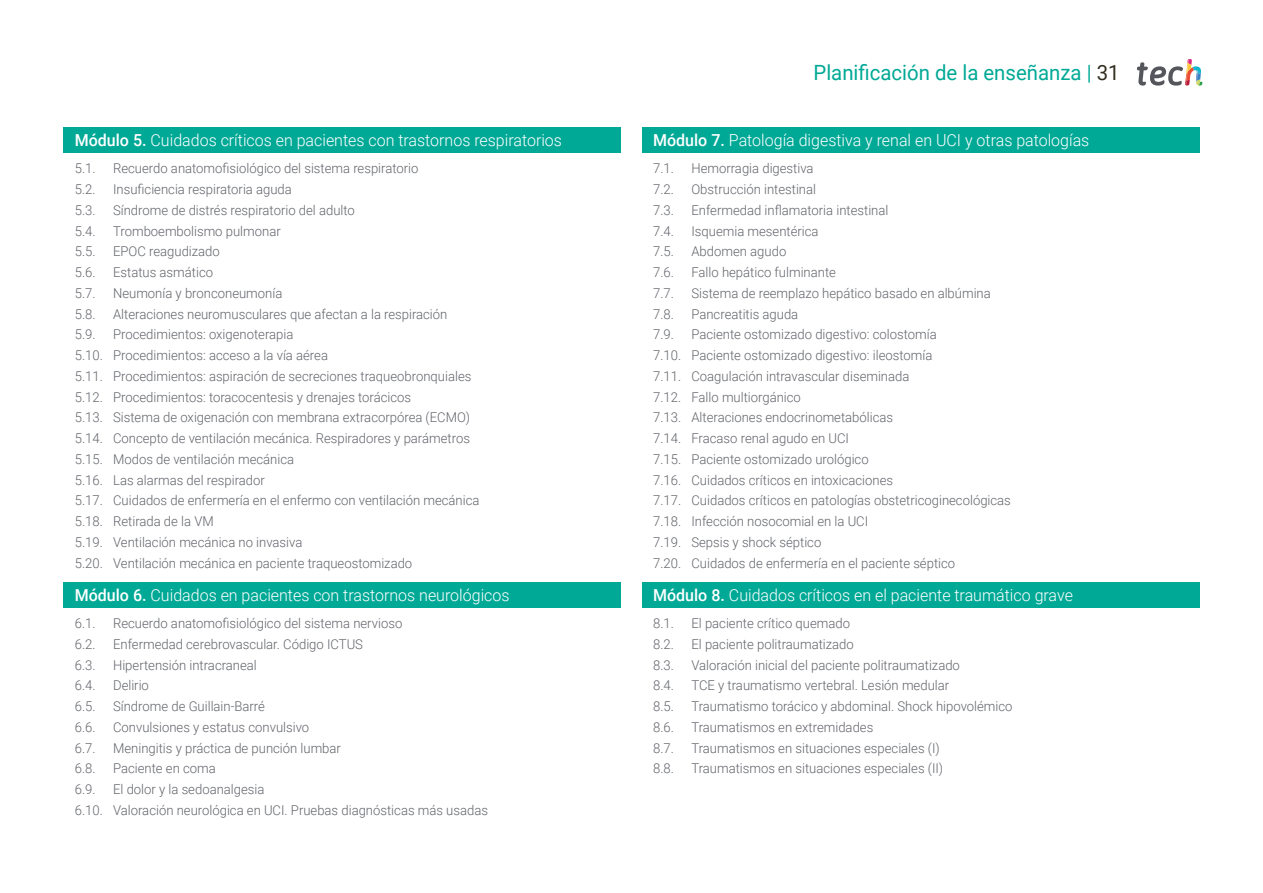
<style>
.page{position:relative;width:1263px;height:893px;background:#fff}
.page>*{position:absolute;margin:0;border:0;box-sizing:border-box;transform-origin:0 0}
.t1{font:21px "Roboto";color:#00a996}
.t2{font:300 16.5px "Roboto";color:#fff}
.t3{font:300 13.5px/20.7px "Roboto";color:#61646a}
.s1{font-weight:500}
.s2{color:#312e20}
</style>
<div class="page">
<div style="left:64px;top:128px;width:557px;height:25px;background:#00a996"></div>
<div style="left:64px;top:582px;width:557px;height:25px;background:#00a996"></div>
<div style="left:642px;top:128px;width:557px;height:25px;background:#00a996"></div>
<div style="left:642px;top:582px;width:557px;height:25px;background:#00a996"></div>
<svg style="left:1137px;top:59px;width:65px;height:27px"></svg>
<p class="t2" style="left:75px;top:129px;width:489px"><span class="s1">Módulo 5.</span> Cuidados críticos en pacientes con trastornos respiratorios</p>
<p class="t3" style="left:75px;top:158px;width:22px">5.1.</p>
<p class="t3" style="left:113px;top:158px;width:307px">Recuerdo anatomofisiológico del sistema respiratorio</p>
<p class="t3" style="left:75px;top:179px;width:22px">5.2.</p>
<p class="t3" style="left:113px;top:179px;width:180px">Insuficiencia respiratoria aguda</p>
<p class="t3" style="left:75px;top:199px;width:22px">5.3.</p>
<p class="t3" style="left:113px;top:199px;width:243px">Síndrome de distrés respiratorio del adulto</p>
<p class="t3" style="left:75px;top:220px;width:22px">5.4.</p>
<p class="t3" style="left:113px;top:220px;width:169px">Tromboembolismo pulmonar</p>
<p class="t3" style="left:75px;top:241px;width:22px">5.5.</p>
<p class="t3" style="left:113px;top:241px;width:108px">EPOC reagudizado</p>
<p class="t3" style="left:75px;top:262px;width:22px">5.6.</p>
<p class="t3" style="left:113px;top:262px;width:101px">Estatus asmático</p>
<p class="t3" style="left:75px;top:282px;width:22px">5.7.</p>
<p class="t3" style="left:113px;top:282px;width:171px">Neumonía y bronconeumonía</p>
<p class="t3" style="left:75px;top:303px;width:22px">5.8.</p>
<p class="t3" style="left:113px;top:303px;width:336px">Alteraciones neuromusculares que afectan a la respiración</p>
<p class="t3" style="left:75px;top:324px;width:22px">5.9.</p>
<p class="t3" style="left:75px;top:324px;width:406px;text-indent:38px">Procedimientos: oxigenoterapia<br>5.10. Procedimientos: acceso a la vía aérea<br>5.11. Procedimientos: aspiración de secreciones traqueobronquiales 5.12. Procedimientos: toracocentesis y drenajes torácicos<br>5.13. Sistema de oxigenación con membrana extracorpórea (ECMO)<br>5.14. Concepto de ventilación mecánica. Respiradores y parámetros 5.15. Modos de ventilación mecánica<br>5.16. Las alarmas del respirador<br>5.17. Cuidados de enfermería en el enfermo con ventilación mecánica 5.18. Retirada de la VM<br>5.19. Ventilación mecánica no invasiva<br>5.20. Ventilación mecánica en paciente traqueostomizado</p>
<p class="t2" style="left:75px;top:583px;width:436px"><span class="s1">Módulo 6.</span> Cuidados en pacientes con trastornos neurológicos</p>
<p class="t3" style="left:75px;top:612px;width:22px">6.1.</p>
<p class="t3" style="left:113px;top:612px;width:291px">Recuerdo anatomofisiológico del sistema nervioso</p>
<p class="t3" style="left:75px;top:633px;width:22px">6.2.</p>
<p class="t3" style="left:113px;top:633px;width:251px">Enfermedad cerebrovascular. Código ICTUS</p>
<p class="t3" style="left:75px;top:654px;width:22px">6.3.</p>
<p class="t3" style="left:113px;top:654px;width:145px">Hipertensión intracraneal</p>
<p class="t3" style="left:75px;top:675px;width:22px">6.4.</p>
<p class="t3" style="left:113px;top:675px;width:37px">Delirio</p>
<p class="t3" style="left:75px;top:695px;width:22px">6.5.</p>
<p class="t3" style="left:113px;top:695px;width:153px">Síndrome de Guillain-Barré</p>
<p class="t3" style="left:75px;top:716px;width:22px">6.6.</p>
<p class="t3" style="left:113px;top:716px;width:198px">Convulsiones y estatus convulsivo</p>
<p class="t3" style="left:75px;top:737px;width:22px">6.7.</p>
<p class="t3" style="left:113px;top:737px;width:229px">Meningitis y práctica de punción lumbar</p>
<p class="t3" style="left:75px;top:758px;width:22px">6.8.</p>
<p class="t3" style="left:113px;top:758px;width:104px">Paciente en coma</p>
<p class="t3" style="left:75px;top:778px;width:22px">6.9.</p>
<p class="t3" style="left:75px;top:778px;width:415px;text-indent:38px">El dolor y la sedoanalgesia<br>6.10. Valoración neurológica en UCI. Pruebas diagnósticas más usadas</p>
<h1 class="t1" style="left:813px;top:57px;width:308px">Planificación de la enseñanza | <span class="s2">31</span></h1>
<p class="t2" style="left:653px;top:129px;width:438px"><span class="s1">Módulo 7.</span> Patología digestiva y renal en UCI y otras patologías</p>
<p class="t3" style="left:653px;top:158px;width:22px">7.1.</p>
<p class="t3" style="left:691px;top:158px;width:124px">Hemorragia digestiva</p>
<p class="t3" style="left:653px;top:179px;width:22px">7.2.</p>
<p class="t3" style="left:691px;top:179px;width:126px">Obstrucción intestinal</p>
<p class="t3" style="left:653px;top:199px;width:22px">7.3.</p>
<p class="t3" style="left:691px;top:199px;width:198px">Enfermedad inflamatoria intestinal</p>
<p class="t3" style="left:653px;top:220px;width:22px">7.4.</p>
<p class="t3" style="left:691px;top:220px;width:129px">Isquemia mesentérica</p>
<p class="t3" style="left:653px;top:241px;width:22px">7.5.</p>
<p class="t3" style="left:691px;top:241px;width:96px">Abdomen agudo</p>
<p class="t3" style="left:653px;top:262px;width:22px">7.6.</p>
<p class="t3" style="left:691px;top:262px;width:146px">Fallo hepático fulminante</p>
<p class="t3" style="left:653px;top:282px;width:22px">7.7.</p>
<p class="t3" style="left:691px;top:282px;width:301px">Sistema de reemplazo hepático basado en albúmina</p>
<p class="t3" style="left:653px;top:303px;width:22px">7.8.</p>
<p class="t3" style="left:691px;top:303px;width:108px">Pancreatitis aguda</p>
<p class="t3" style="left:653px;top:324px;width:22px">7.9.</p>
<p class="t3" style="left:653px;top:324px;width:359px;text-indent:38px">Paciente ostomizado digestivo: colostomía<br>7.10. Paciente ostomizado digestivo: ileostomía<br>7.11. Coagulación intravascular diseminada<br>7.12. Fallo multiorgánico<br>7.13. Alteraciones endocrinometabólicas<br>7.14. Fracaso renal agudo en UCI<br>7.15. Paciente ostomizado urológico<br>7.16. Cuidados críticos en intoxicaciones<br>7.17. Cuidados críticos en patologías obstetricoginecológicas 7.18. Infección nosocomial en la UCI<br>7.19. Sepsis y shock séptico<br>7.20. Cuidados de enfermería en el paciente séptico</p>
<p class="t2" style="left:653px;top:583px;width:421px"><span class="s1">Módulo 8.</span> Cuidados críticos en el paciente traumático grave</p>
<p class="t3" style="left:653px;top:612px;width:22px">8.1.</p>
<p class="t3" style="left:691px;top:612px;width:160px">El paciente crítico quemado</p>
<p class="t3" style="left:653px;top:633px;width:22px">8.2.</p>
<p class="t3" style="left:691px;top:633px;width:164px">El paciente politraumatizado</p>
<p class="t3" style="left:653px;top:654px;width:22px">8.3.</p>
<p class="t3" style="left:691px;top:654px;width:270px">Valoración inicial del paciente politraumatizado</p>
<p class="t3" style="left:653px;top:675px;width:22px">8.4.</p>
<p class="t3" style="left:691px;top:675px;width:259px">TCE y traumatismo vertebral. Lesión medular</p>
<p class="t3" style="left:653px;top:695px;width:22px">8.5.</p>
<p class="t3" style="left:691px;top:695px;width:323px">Traumatismo torácico y abdominal. Shock hipovolémico</p>
<p class="t3" style="left:653px;top:716px;width:22px">8.6.</p>
<p class="t3" style="left:691px;top:716px;width:183px">Traumatismos en extremidades</p>
<p class="t3" style="left:653px;top:737px;width:22px">8.7.</p>
<p class="t3" style="left:691px;top:737px;width:250px">Traumatismos en situaciones especiales (I)</p>
<p class="t3" style="left:653px;top:758px;width:22px">8.8.</p>
<p class="t3" style="left:691px;top:758px;width:253px">Traumatismos en situaciones especiales (II)</p>
</div>
